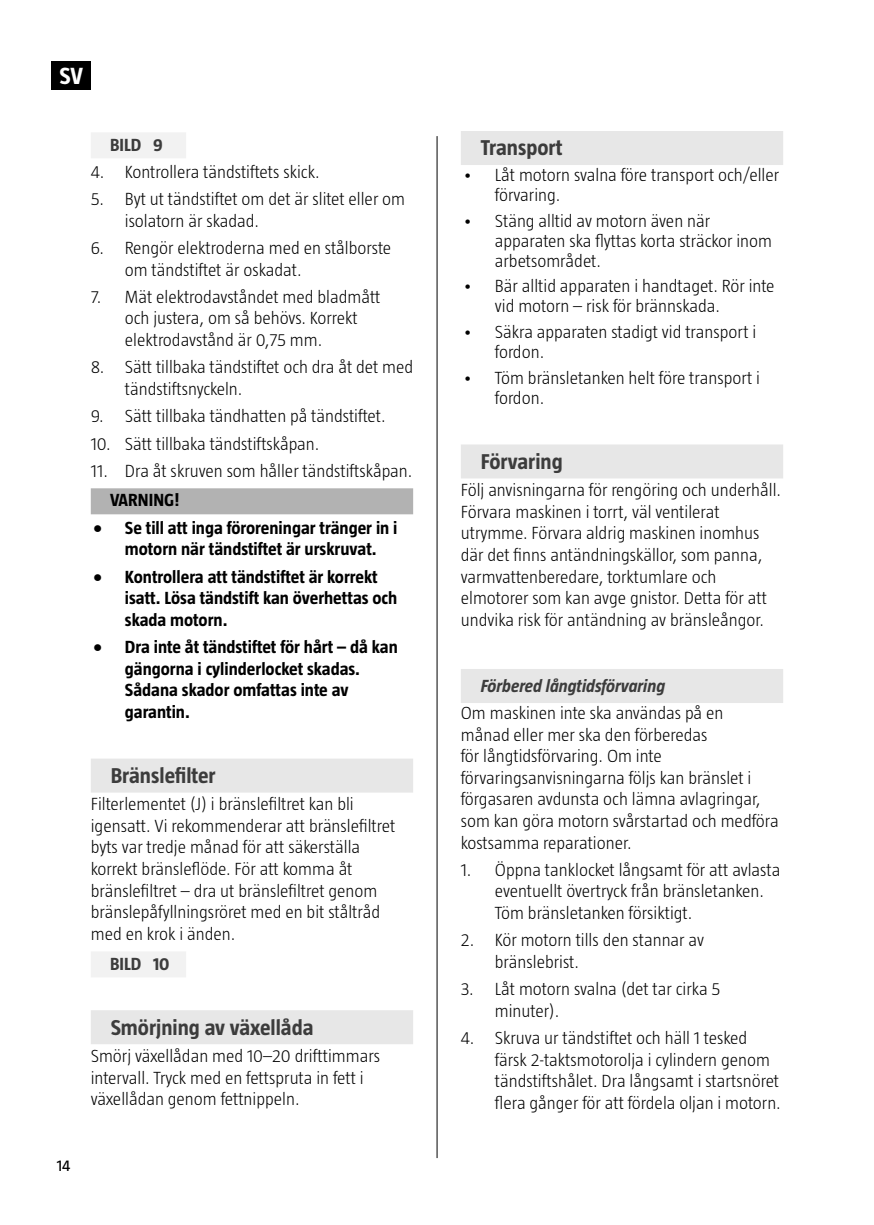
<style>
.page{position:relative;width:874px;height:1225px;background:#fff}
.page>*{position:absolute;margin:0;border:0;box-sizing:border-box;transform-origin:0 0}
.t1{font:700 24px "Taz";color:#fff}
.t2{font:700 22px "Taz";color:#3c3c3c}
.t3{font:300 18px/21.6px "Taz";color:#000}
.t4{font:700 18px/21.6px "Taz";color:#000}
.t5{font:italic 700 18px "Taz";color:#3c3c3c}
.t6{font:700 18px "Taz";color:#3c3c3c}
.t7{font:16px "Taz";color:#000}
</style>
<div class="page">
<div style="left:52px;top:61px;width:39px;height:29px;background:#000"></div>
<hr style="left:436px;top:136px;width:1px;height:1022px;background:#000">
<div style="left:91px;top:132px;width:95px;height:26px;background:#f2f2f2"></div>
<div style="left:91px;top:488px;width:322px;height:26px;background:#b2b2b2"></div>
<div style="left:91px;top:758px;width:322px;height:34px;background:#e7e7e7"></div>
<div style="left:91px;top:951px;width:95px;height:26px;background:#f2f2f2"></div>
<div style="left:91px;top:1010px;width:322px;height:34px;background:#e7e7e7"></div>
<div style="left:460px;top:131px;width:322px;height:34px;background:#e7e7e7"></div>
<div style="left:460px;top:444px;width:322px;height:34px;background:#e7e7e7"></div>
<div style="left:460px;top:669px;width:322px;height:34px;background:#e7e7e7"></div>
<h1 class="t1" style="left:59px;top:62px;width:25px">SV</h1>
<p class="t7" style="left:57px;top:1156px;width:15px">14</p>
<p class="t6" style="left:110px;top:134px;width:54px">BILD 9</p>
<p class="t3" style="left:91px;top:161px;width:230px">4. Kontrollera tändstiftets skick.</p>
<p class="t3" style="left:125px;top:188px;width:282px;text-indent:-34px">5. Byt ut tändstiftet om det är slitet eller om isolatorn är skadad.</p>
<p class="t3" style="left:125px;top:237px;width:268px;text-indent:-34px">6. Rengör elektroderna med en stålborste om tändstiftet är oskadat.</p>
<p class="t3" style="left:125px;top:286px;width:257px;text-indent:-34px">7. Mät elektrodavståndet med bladmått och justera, om så behövs. Korrekt elektrodavstånd är 0,75 mm.</p>
<p class="t3" style="left:125px;top:356px;width:290px;text-indent:-34px">8. Sätt tillbaka tändstiftet och dra åt det med tändstiftsnyckeln.</p>
<p class="t3" style="left:91px;top:405px;width:296px">9. Sätt tillbaka tändhatten på tändstiftet.</p>
<p class="t3" style="left:91px;top:432px;width:230px">10. Sätt tillbaka tändstiftskåpan.</p>
<p class="t3" style="left:91px;top:460px;width:323px">11. Dra åt skruven som håller tändstiftskåpan.</p>
<p class="t4" style="left:110px;top:489px;width:71px">VARNING!</p>
<p class="t4" style="left:125px;top:516px;width:274px;text-indent:-32px">• Se till att inga föroreningar tränger in i motorn när tändstiftet är urskruvat.</p>
<p class="t4" style="left:125px;top:565px;width:274px;text-indent:-32px">• Kontrollera att tändstiftet är korrekt isatt. Lösa tändstift kan överhettas och skada motorn.</p>
<p class="t4" style="left:125px;top:636px;width:274px;text-indent:-32px">• Dra inte åt tändstiftet för hårt – då kan gängorna i cylinderlocket skadas.<br>Sådana skador omfattas inte av garantin.</p>
<p class="t2" style="left:111px;top:763px;width:106px">Bränslefilter</p>
<p class="t3" style="left:91px;top:793px;width:306px">Filterlementet (J) i bränslefiltret kan bli igensatt. Vi rekommenderar att bränslefiltret byts var tredje månad för att säkerställa korrekt bränsleflöde. För att komma åt bränslefiltret – dra ut bränslefiltret genom bränslepåfyllningsröret med en bit ståltråd med en krok i änden.</p>
<p class="t6" style="left:110px;top:953px;width:61px">BILD 10</p>
<p class="t2" style="left:111px;top:1014px;width:204px">Smörjning av växellåda</p>
<p class="t3" style="left:91px;top:1044px;width:291px">Smörj växellådan med 10–20 drifttimmars intervall. Tryck med en fettspruta in fett i växellådan genom fettnippeln.</p>
<p class="t2" style="left:480px;top:136px;width:83px">Transport</p>
<p class="t3" style="left:494px;top:165px;width:286px;line-height:20px;text-indent:-32px">• Låt motorn svalna före transport och/eller förvaring.</p>
<p class="t3" style="left:494px;top:210px;width:278px;line-height:20px;text-indent:-32px">• Stäng alltid av motorn även när apparaten ska flyttas korta sträckor inom arbetsområdet.</p>
<p class="t3" style="left:494px;top:276px;width:281px;line-height:20px;text-indent:-32px">• Bär alltid apparaten i handtaget. Rör inte vid motorn – risk för brännskada.</p>
<p class="t3" style="left:494px;top:322px;width:263px;line-height:20px;text-indent:-32px">• Säkra apparaten stadigt vid transport i fordon.</p>
<p class="t3" style="left:494px;top:367px;width:266px;line-height:20px;text-indent:-32px">• Töm bränsletanken helt före transport i fordon.</p>
<p class="t2" style="left:480px;top:449px;width:83px">Förvaring</p>
<p class="t3" style="left:460px;top:479px;width:321px">Följ anvisningarna för rengöring och underhåll.<br>Förvara maskinen i torrt, väl ventilerat utrymme. Förvara aldrig maskinen inomhus där det finns antändningskällor, som panna, varmvattenberedare, torktumlare och elmotorer som kan avge gnistor. Detta för att undvika risk för antändning av bränsleångor.</p>
<p class="t5" style="left:480px;top:675px;width:186px">Förbered långtidsförvaring</p>
<p class="t3" style="left:460px;top:702px;width:319px">Om maskinen inte ska användas på en<br>månad eller mer ska den förberedas<br>för långtidsförvaring. Om inte förvaringsanvisningarna följs kan bränslet i förgasaren avdunsta och lämna avlagringar, som kan göra motorn svårstartad och medföra kostsamma reparationer.</p>
<p class="t3" style="left:494px;top:858px;width:287px;text-indent:-34px">1. Öppna tanklocket långsamt för att avlasta eventuellt övertryck från bränsletanken.<br>Töm bränsletanken försiktigt.</p>
<p class="t3" style="left:494px;top:929px;width:210px;text-indent:-34px">2. Kör motorn tills den stannar av bränslebrist.</p>
<p class="t3" style="left:494px;top:978px;width:227px;text-indent:-34px">3. Låt motorn svalna (det tar cirka 5 minuter).</p>
<p class="t3" style="left:494px;top:1027px;width:287px;text-indent:-34px">4. Skruva ur tändstiftet och häll 1 tesked färsk 2-taktsmotorolja i cylindern genom tändstiftshålet. Dra långsamt i startsnöret flera gånger för att fördela oljan i motorn.</p>
</div>
